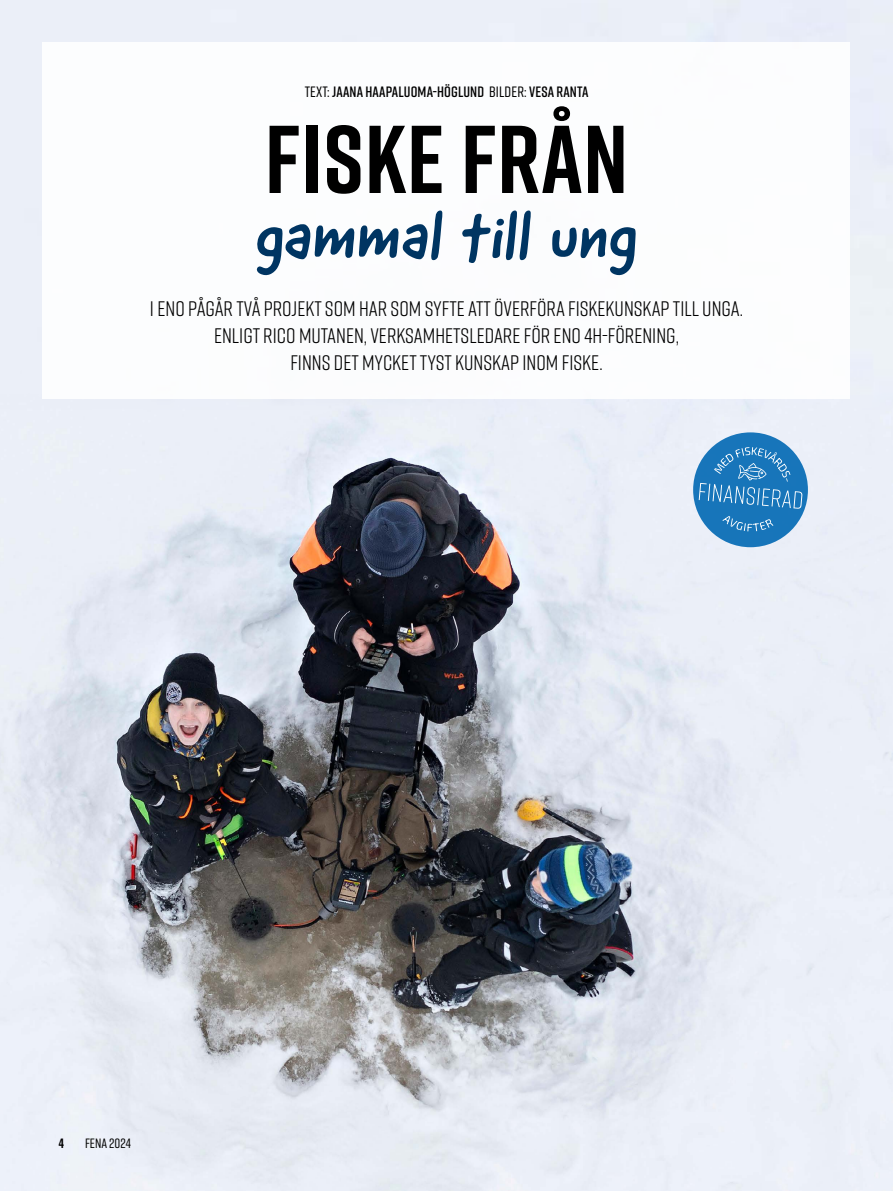
<style>
.page{position:relative;width:893px;height:1191px;background:#fff}
.page>*{position:absolute;margin:0;border:0;box-sizing:border-box;transform-origin:0 0}
.Pääotsikko_Rift{font:700 96px "Rift";letter-spacing:.01em;color:#000}
.Pääotsikko_Good_dog{font:66px "Good Dog New";color:#003562}
.Ingressi{font:21px/27px "Rift";color:#000;text-align:center}
.Teksti_ja_kuvat{font:600 15px "Rift";letter-spacing:.01em;color:#000}
.t1{font:500 13.5px "Rift";color:#000}
.t2{font:700 13.5px "Rift";color:#000}
.s1{font-weight:500}
</style>
<div class="page">
<img style="left:0;top:366px;width:893px;height:825px">
<div style="left:43px;top:43px;width:807px;height:356px;background:#fff"></div>
<div style="left:693px;top:432px;width:115px;height:115px;background:#1775ba;border-radius:50%"></div>
<svg style="left:722px;top:516px;width:51px;height:15px"></svg>
<svg style="left:699px;top:447px;width:103px;height:62px"></svg>
<p class="Teksti_ja_kuvat" style="left:305px;top:81px;width:285px"><span class="s1">TEXT:</span> JAANA HAAPALUOMA-HÖGLUND <span class="s1">BILDER:</span> VESA RANTA</p>
<h2 class="Pääotsikko_Rift" style="left:265px;top:91px;width:365px">FISKE FRÅN</h2>
<h2 class="Pääotsikko_Good_dog" style="left:255px;top:193px;width:383px">gammal till ung</h2>
<p class="Ingressi" style="left:150px;top:294px;width:594px">I ENO PÅGÅR TVÅ PROJEKT SOM HAR SOM SYFTE ATT ÖVERFÖRA FISKEKUNSKAP TILL UNGA.<br>ENLIGT RICO MUTANEN, VERKSAMHETSLEDARE FÖR ENO 4H-FÖRENING,<br>FINNS DET MYCKET TYST KUNSKAP INOM FISKE.</p>
<p class="t2" style="left:59px;top:1134px;width:7px">4</p>
<p class="t1" style="left:85px;top:1134px;width:47px">FENA 2024</p>
</div>
